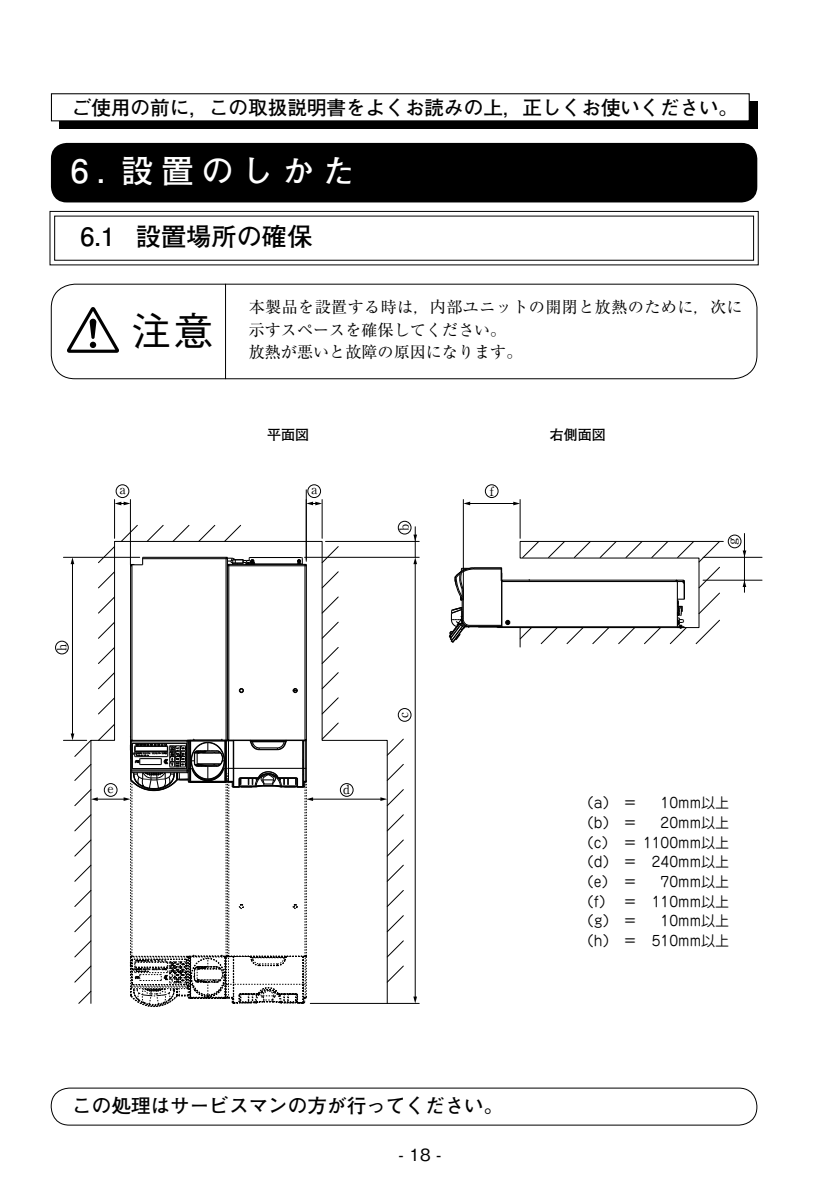
<style>
.page{position:relative;width:840px;height:1191px;background:#fff}
.page>*{position:absolute;margin:0;border:0;box-sizing:border-box;transform-origin:0 0}
.t1{font:40px "Gothic BBB Pro Medium 90 msp RKSJ H";color:#000}
.t2{font:32.2px "Futo Go B101 Pro Bold 90 msp RKSJ H";letter-spacing:.25em;color:#fff}
.t3{font:25.2px "Futo Go B101 Pro Bold 90 msp RKSJ H";color:#000}
.t4{font:19.6px "Futo Go B101 Pro Bold 90 msp RKSJ H";color:#000}
.t5{font:16.8px "Gothic BBB Pro Medium 90 msp RKSJ H";color:#000}
.t6{font:16.2px/22.4px "Ryumin Pro Regular 90 msp RKSJ H";color:#000}
.t7{font:14px/19.6px "Jun 201 Pro Regular 90 msp RKSJ H";color:#000;text-align:justify}
.t8{font:14px "Futo Go B101 Pro Bold 90 msp RKSJ H";color:#000}
.t9{font:12.6px "Ryumin Pro Regular 90 msp RKSJ H";color:#000}
</style>
<div class="page">
<div style="left:59px;top:101px;width:698px;height:28px;background:#000"></div>
<div style="left:51px;top:94px;width:698px;height:27px;background:#fff"></div>
<div style="left:51px;top:143px;width:706px;height:59px;background:#000;border-radius:16px"></div>
<svg style="left:49px;top:210px;width:710px;height:56px"></svg>
<div style="left:51px;top:284px;width:706px;height:95px;border:1px solid #000;border-radius:24px"></div>
<hr style="left:225px;top:284px;width:1px;height:95px;background:#000">
<svg style="left:67px;top:307px;width:52px;height:46px"></svg>
<div style="left:51px;top:1087px;width:706px;height:38px;border:1px solid #000;border-radius:18px"></div>
<hr style="left:497px;top:627px;width:162px;height:1px;background:#010101">
<hr style="left:465px;top:626px;width:212px;height:1px;background:#010101">
<hr style="left:502px;top:581px;width:174px;height:1px;background:#010101">
<hr style="left:502px;top:579px;width:181px;height:1px;background:#010101">
<svg style="left:448px;top:567px;width:62px;height:76px"></svg>
<hr style="left:463px;top:499px;width:1px;height:101px;background:#000">
<hr style="left:520px;top:499px;width:1px;height:39px;background:#000">
<hr style="left:469px;top:503px;width:46px;height:1px;background:#000">
<svg style="left:463px;top:501px;width:7px;height:4px"></svg>
<svg style="left:513px;top:501px;width:7px;height:4px"></svg>
<div style="left:485px;top:484px;width:14px;height:14px;border:1px solid #000;border-radius:50%"></div>
<div style="left:728px;top:534px;width:13px;height:14px;border:1px solid #000;border-radius:50%"></div>
<hr style="left:703px;top:557px;width:59px;height:1px;background:#000">
<hr style="left:744px;top:533px;width:1px;height:59px;background:#000">
<svg style="left:743px;top:550px;width:3px;height:7px"></svg>
<hr style="left:703px;top:579px;width:59px;height:1px;background:#000">
<svg style="left:743px;top:580px;width:3px;height:7px"></svg>
<svg style="left:519px;top:540px;width:205px;height:108px"></svg>
<svg style="left:90px;top:540px;width:298px;height:463px"></svg>
<svg style="left:321px;top:545px;width:18px;height:19px"></svg>
<svg style="left:172px;top:525px;width:18px;height:17px"></svg>
<svg style="left:198px;top:524px;width:18px;height:18px"></svg>
<svg style="left:223px;top:524px;width:19px;height:18px"></svg>
<hr style="left:130px;top:499px;width:1px;height:65px;background:#000">
<hr style="left:114px;top:499px;width:1px;height:39px;background:#000">
<svg style="left:115px;top:501px;width:15px;height:4px"></svg>
<hr style="left:306px;top:499px;width:1px;height:62px;background:#000">
<hr style="left:322px;top:499px;width:1px;height:39px;background:#000">
<svg style="left:307px;top:501px;width:15px;height:4px"></svg>
<div style="left:116px;top:484px;width:13px;height:14px;border:1px solid #000;border-radius:50%"></div>
<div style="left:307px;top:484px;width:14px;height:14px;border:1px solid #000;border-radius:50%"></div>
<div style="left:398px;top:521px;width:13px;height:13px;border:1px solid #000;border-radius:50%"></div>
<hr style="left:326px;top:541px;width:93px;height:1px;background:#000">
<hr style="left:415px;top:527px;width:1px;height:30px;background:#000">
<svg style="left:413px;top:534px;width:4px;height:7px"></svg>
<hr style="left:306px;top:490px;width:1px;height:69px;background:#000">
<svg style="left:386px;top:889px;width:18px;height:18px"></svg>
<svg style="left:386px;top:864px;width:18px;height:18px"></svg>
<svg style="left:386px;top:914px;width:18px;height:19px"></svg>
<svg style="left:386px;top:939px;width:18px;height:19px"></svg>
<svg style="left:386px;top:964px;width:18px;height:19px"></svg>
<svg style="left:386px;top:838px;width:18px;height:19px"></svg>
<svg style="left:386px;top:813px;width:18px;height:19px"></svg>
<svg style="left:386px;top:763px;width:18px;height:18px"></svg>
<svg style="left:386px;top:738px;width:18px;height:18px"></svg>
<svg style="left:321px;top:722px;width:18px;height:18px"></svg>
<svg style="left:321px;top:696px;width:18px;height:19px"></svg>
<svg style="left:321px;top:671px;width:18px;height:19px"></svg>
<svg style="left:321px;top:646px;width:18px;height:18px"></svg>
<svg style="left:321px;top:621px;width:18px;height:18px"></svg>
<svg style="left:321px;top:596px;width:18px;height:18px"></svg>
<svg style="left:321px;top:570px;width:18px;height:19px"></svg>
<hr style="left:415px;top:563px;width:1px;height:434px;background:#000">
<svg style="left:413px;top:996px;width:4px;height:7px"></svg>
<svg style="left:413px;top:558px;width:4px;height:6px"></svg>
<div style="left:340px;top:783px;width:14px;height:13px;border:1px solid #000;border-radius:50%"></div>
<div style="left:398px;top:708px;width:13px;height:13px;border:1px solid #000;border-radius:50%"></div>
<hr style="left:305px;top:557px;width:114px;height:1px;background:#000">
<hr style="left:310px;top:1003px;width:109px;height:1px;background:#000">
<hr style="left:312px;top:798px;width:70px;height:1px;background:#000">
<svg style="left:380px;top:788px;width:24px;height:19px"></svg>
<svg style="left:97px;top:696px;width:19px;height:19px"></svg>
<svg style="left:97px;top:671px;width:19px;height:19px"></svg>
<svg style="left:97px;top:646px;width:19px;height:18px"></svg>
<svg style="left:97px;top:621px;width:19px;height:18px"></svg>
<svg style="left:97px;top:596px;width:19px;height:18px"></svg>
<svg style="left:97px;top:524px;width:67px;height:65px"></svg>
<div style="left:55px;top:640px;width:14px;height:14px;border:1px solid #000;border-radius:50%"></div>
<hr style="left:63px;top:557px;width:77px;height:1px;background:#000">
<hr style="left:72px;top:563px;width:1px;height:171px;background:#000">
<svg style="left:71px;top:557px;width:3px;height:7px"></svg>
<svg style="left:63px;top:723px;width:250px;height:284px"></svg>
<h3 class="t4" style="left:72px;top:100px;width:668px">ご使用の前に，この取扱説明書をよくお読みの上，正しくお使いください。</h3>
<h2 class="t2" style="left:71px;top:158px;width:285px">6. 設置のしかた</h2>
<h3 class="t3" style="left:80px;top:227px;width:233px">6.1 設置場所の確保</h3>
<h1 class="t1" style="left:132px;top:316px;width:83px">注意</h1>
<p class="t6" style="left:249px;top:298px;width:495px">本製品を設置する時は，内部ユニットの開閉と放熱のために，次に示すスペースを確保してください。<br>放熱が悪いと故障の原因になります。</p>
<p class="t8" style="left:267px;top:429px;width:43px">平面図</p>
<p class="t8" style="left:550px;top:429px;width:57px">右側面図</p>
<p class="t9" style="left:119px;top:484px;width:8px">a</p>
<p class="t9" style="left:311px;top:484px;width:8px">a</p>
<p class="t9" style="left:57px;top:651px;width:9px;rotate:-90deg">h</p>
<p class="t9" style="left:108px;top:783px;width:8px">e</p>
<p class="t9" style="left:343px;top:784px;width:9px">d</p>
<p class="t9" style="left:399px;top:531px;width:9px;rotate:-90deg">b</p>
<p class="t9" style="left:399px;top:718px;width:8px;rotate:-90deg">c</p>
<p class="t9" style="left:490px;top:486px;width:5px">f</p>
<h3 class="t4" style="left:72px;top:1098px;width:433px">この処理はサービスマンの方が行ってください。</h3>
<p class="t5" style="left:399px;top:1148px;width:44px">- 18 -</p>
<p class="t9" style="left:727px;top:545px;width:9px;rotate:-90deg">g</p>
<p class="t7" style="left:580px;top:795px;width:59px">（a） ＝</p>
<p class="t7" style="left:661px;top:795px;width:70px">10mm以上</p>
<p class="t7" style="left:580px;top:815px;width:59px">（b） ＝</p>
<p class="t7" style="left:580px;top:815px;width:151px;text-indent:81px">20mm以上（c） ＝ 1100mm以上（d） ＝ 240mm以上（e） ＝</p>
<p class="t7" style="left:580px;top:873px;width:151px;text-indent:81px">70mm以上（f） ＝ 110mm以上（g） ＝</p>
<p class="t7" style="left:580px;top:913px;width:151px;text-align:right">10mm以上<br>（h） ＝ 510mm以上</p>
</div>
